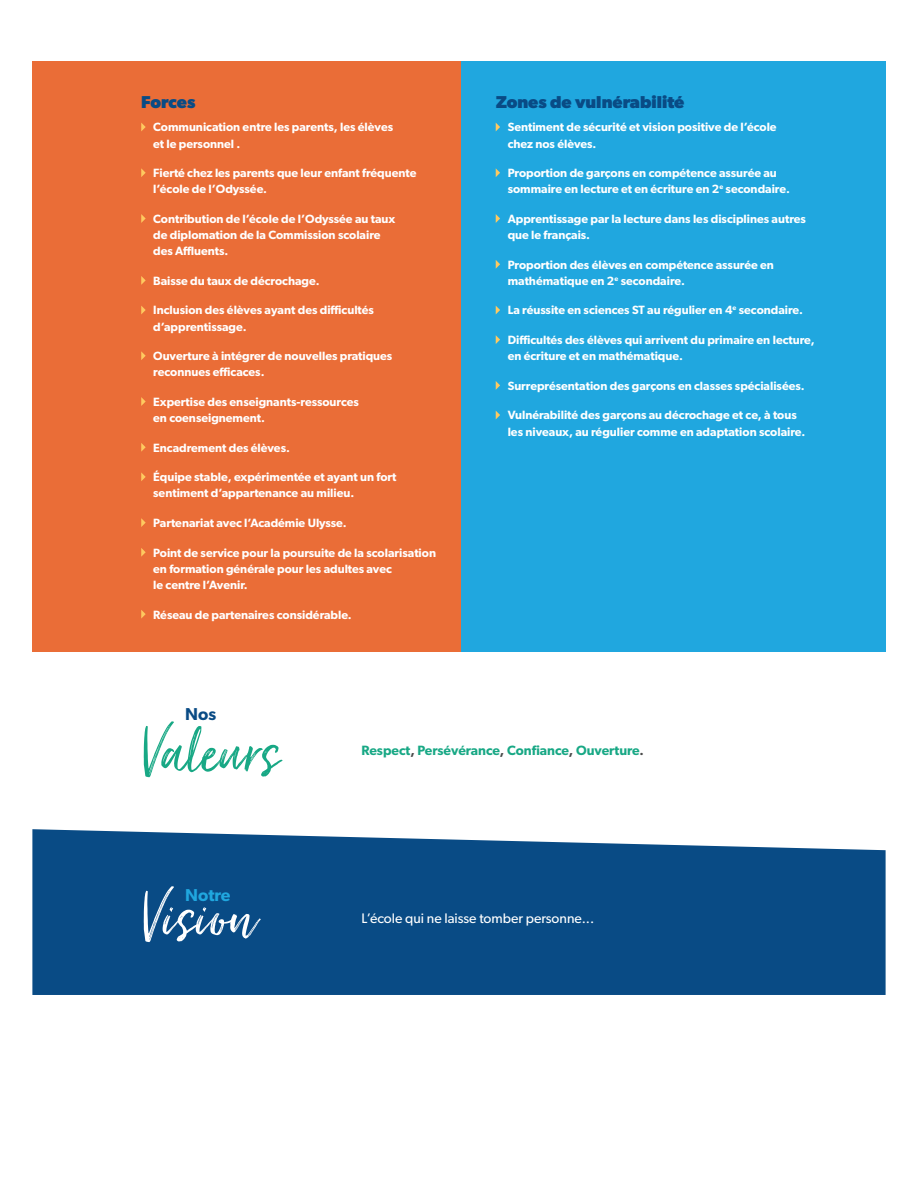
<style>
.page{position:relative;width:918px;height:1188px;background:#fff}
.page>*{position:absolute;margin:0;border:0;box-sizing:border-box;transform-origin:0 0}
.t1{font:79.5px "Just Lovely";color:#18a885}
.t2{font:79.5px "Just Lovely";color:#fff}
.t3{font:700 17.25px "Gibson";color:#094b85}
.t4{font:600 17.25px "Gibson";color:#20a7df}
.t5{font:600 17.25px "Gibson";color:#094b85}
.t6{font:13.8px "Gibson";color:#fff}
.t7{font:600 13.5px "Gibson";color:#18a885}
.t8{font:600 12px/16.2px "Gibson";color:#fff}
.s1{color:#494a4a}
</style>
<div class="page">
<svg style="left:32px;top:829px;width:854px;height:166px;background:#19578d"></svg>
<div style="left:32px;top:62px;width:430px;height:590px;background:#ea6d37"></div>
<div style="left:461px;top:62px;width:425px;height:590px;background:#20a7df"></div>
<svg style="left:141px;top:123px;width:5px;height:8px"></svg>
<svg style="left:141px;top:168px;width:5px;height:9px"></svg>
<svg style="left:141px;top:214px;width:5px;height:9px"></svg>
<svg style="left:141px;top:276px;width:5px;height:9px"></svg>
<svg style="left:141px;top:306px;width:5px;height:8px"></svg>
<svg style="left:141px;top:351px;width:5px;height:9px"></svg>
<svg style="left:141px;top:397px;width:5px;height:9px"></svg>
<svg style="left:141px;top:443px;width:5px;height:9px"></svg>
<svg style="left:141px;top:472px;width:5px;height:9px"></svg>
<svg style="left:141px;top:518px;width:5px;height:9px"></svg>
<svg style="left:141px;top:548px;width:5px;height:9px"></svg>
<svg style="left:141px;top:610px;width:5px;height:9px"></svg>
<svg style="left:496px;top:123px;width:4px;height:8px"></svg>
<svg style="left:496px;top:168px;width:4px;height:9px"></svg>
<svg style="left:496px;top:214px;width:4px;height:9px"></svg>
<svg style="left:496px;top:260px;width:4px;height:9px"></svg>
<svg style="left:496px;top:306px;width:4px;height:8px"></svg>
<svg style="left:496px;top:335px;width:4px;height:9px"></svg>
<svg style="left:496px;top:381px;width:4px;height:9px"></svg>
<svg style="left:496px;top:411px;width:4px;height:8px"></svg>
<h2 class="t3" style="left:141px;top:92px;width:56px">Forces</h2>
<h2 class="t3" style="left:496px;top:92px;width:190px">Zones de vulnérabilité</h2>
<p class="t8" style="left:153px;top:119px;width:241px">Communication entre les parents, les élèves et le personnel .</p>
<p class="t8" style="left:153px;top:165px;width:265px">Fierté chez les parents que leur enfant fréquente l’école de l’Odyssée.</p>
<p class="t8" style="left:153px;top:210px;width:244px">Contribution de l’école de l’Odyssée au taux de diplomation de la Commission scolaire des Affluents.</p>
<p class="t8" style="left:153px;top:272px;width:168px">Baisse du taux de décrochage.</p>
<p class="t8" style="left:153px;top:302px;width:222px">Inclusion des élèves ayant des difficultés d’apprentissage.</p>
<p class="t8" style="left:153px;top:348px;width:241px">Ouverture à intégrer de nouvelles pratiques reconnues efficaces.</p>
<p class="t8" style="left:153px;top:393px;width:207px">Expertise des enseignants-ressources en coenseignement.</p>
<p class="t8" style="left:153px;top:439px;width:138px">Encadrement des élèves.</p>
<p class="t8" style="left:153px;top:469px;width:245px">Équipe stable, expérimentée et ayant un fort sentiment d’appartenance au milieu.</p>
<p class="t8" style="left:153px;top:515px;width:195px">Partenariat avec l’Académie Ulysse.</p>
<p class="t8" style="left:153px;top:544px;width:284px">Point de service pour la poursuite de la scolarisation en formation générale pour les adultes avec<br>le centre l’Avenir.</p>
<p class="t8" style="left:153px;top:606px;width:200px">Réseau de partenaires considérable.</p>
<p class="t8" style="left:508px;top:119px;width:270px">Sentiment de sécurité et vision positive de l’école chez nos élèves.</p>
<p class="t8" style="left:508px;top:165px;width:284px">Proportion de garçons en compétence assurée au sommaire en lecture et en écriture en 2<sup>e</sup> secondaire.</p>
<p class="t8" style="left:508px;top:210px;width:300px">Apprentissage par la lecture dans les disciplines autres que le français.</p>
<p class="t8" style="left:508px;top:256px;width:268px">Proportion des élèves en compétence assurée en mathématique en 2<sup>e</sup> secondaire.</p>
<p class="t8" style="left:508px;top:302px;width:297px">La réussite en sciences ST au régulier en 4<sup>e</sup> secondaire.</p>
<p class="t8" style="left:508px;top:332px;width:308px">Difficultés des élèves qui arrivent du primaire en lecture, en écriture et en mathématique.</p>
<p class="t8" style="left:508px;top:377px;width:299px">Surreprésentation des garçons en classes spécialisées.</p>
<p class="t8" style="left:508px;top:407px;width:299px">Vulnérabilité des garçons au décrochage et ce, à tous les niveaux, au régulier comme en adaptation scolaire.</p>
<h2 class="t5" style="left:185px;top:704px;width:32px">Nos</h2>
<h1 class="t1" style="left:142px;top:704px;width:139px">Valeurs</h1>
<h1 class="t2" style="left:142px;top:869px;width:116px">Vision</h1>
<h2 class="t4" style="left:185px;top:885px;width:47px">Notre</h2>
<p class="t7" style="left:362px;top:742px;width:284px">Respect<span class="s1">,</span> Persévérance<span class="s1">,</span> Confiance<span class="s1">,</span> Ouverture<span class="s1">.</span></p>
<p class="t6" style="left:362px;top:910px;width:234px">L’école qui ne laisse tomber personne...</p>
</div>
